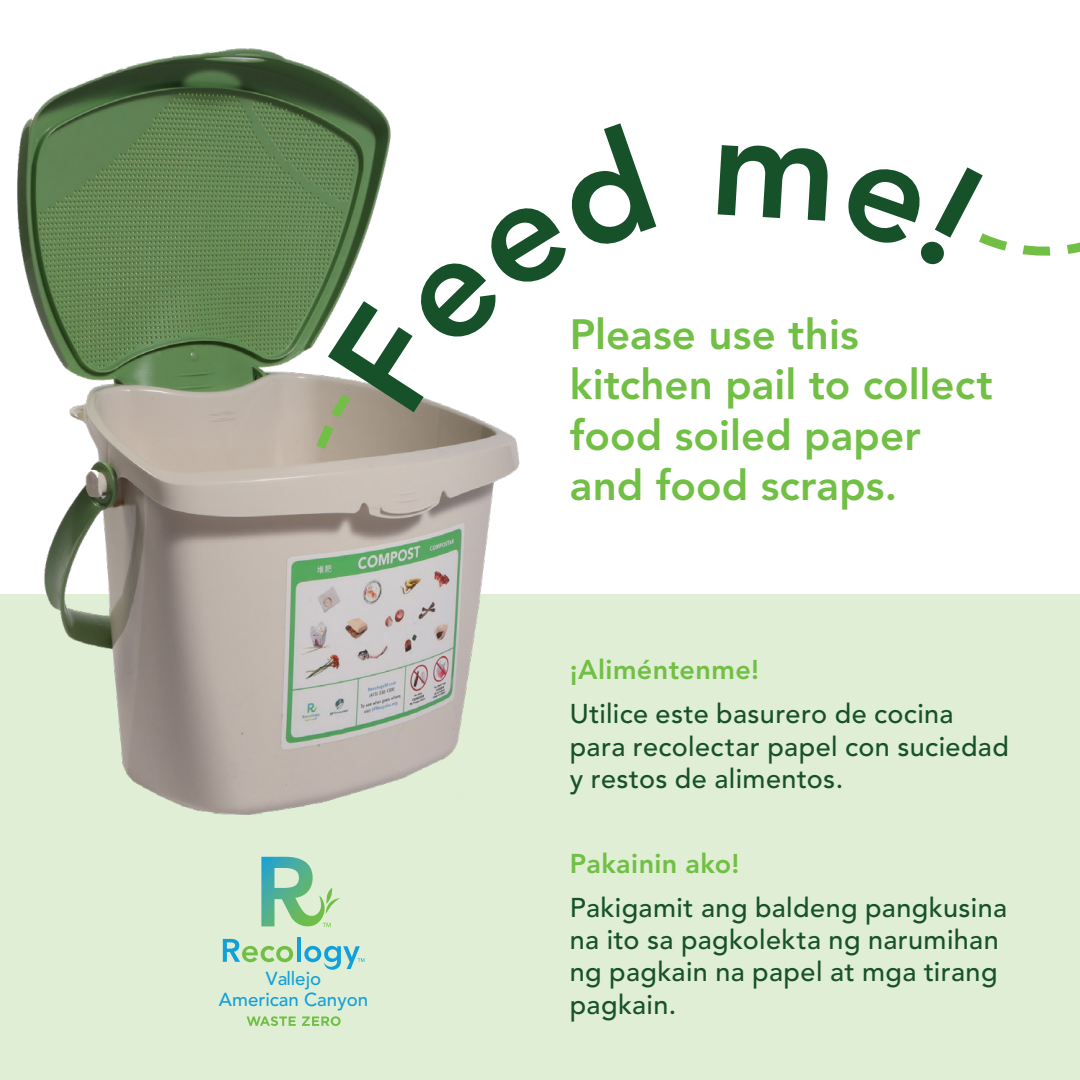
<style>
.page{position:relative;width:1080px;height:1080px;background:#fff}
.page>*{position:absolute;margin:0;border:0;box-sizing:border-box;transform-origin:0 0}
.t1{font:800 42px/50.4px "Avenir LT Std";color:#71bf44}
.t2{font:500 27px/32.4px "Avenir LT Std";letter-spacing:.015em;color:#16512a}
.t3{font:800 27px "Avenir LT Std";letter-spacing:.015em;color:#71bf44}
.t4{font:500 18.6px/20.7px "Avenir LT Std";color:#12a0db;text-align:center}
</style>
<div class="page">
<div style="left:0;top:594px;width:1080px;height:486px;background:#dfeed4"></div>
<img style="left:17px;top:48px;width:503px;height:767px">
<svg style="left:328px;top:123px;width:655px;height:289px"></svg>
<svg style="left:969px;top:183px;width:111px;height:84px"></svg>
<svg style="left:309px;top:384px;width:50px;height:75px;background:#a7a48a"></svg>
<svg style="left:223px;top:939px;width:70px;height:23px"></svg>
<hr style="left:297px;top:937px;width:4px;height:25px;background:#12a0db">
<svg style="left:304px;top:946px;width:60px;height:24px"></svg>
<svg style="left:261px;top:857px;width:79px;height:70px"></svg>
<svg style="left:247px;top:1016px;width:49px;height:10px"></svg>
<svg style="left:302px;top:1016px;width:39px;height:10px"></svg>
<p class="t4" style="left:219px;top:969px;width:151px">Vallejo<br>American Canyon</p>
<p class="t1" style="left:570px;top:309px;width:424px">Please use this kitchen pail to collect food soiled paper and food scraps.</p>
<p class="t3" style="left:570px;top:654px;width:191px">¡Aliméntenme!</p>
<p class="t2" style="left:570px;top:698px;width:440px">Utilice este basurero de cocina para recolectar papel con suciedad y restos de alimentos.</p>
<p class="t3" style="left:570px;top:847px;width:171px">Pakainin ako!</p>
<p class="t2" style="left:570px;top:892px;width:439px">Pakigamit ang baldeng pangkusina na ito sa pagkolekta ng narumihan ng pagkain na papel at mga tirang pagkain.</p>
</div>
